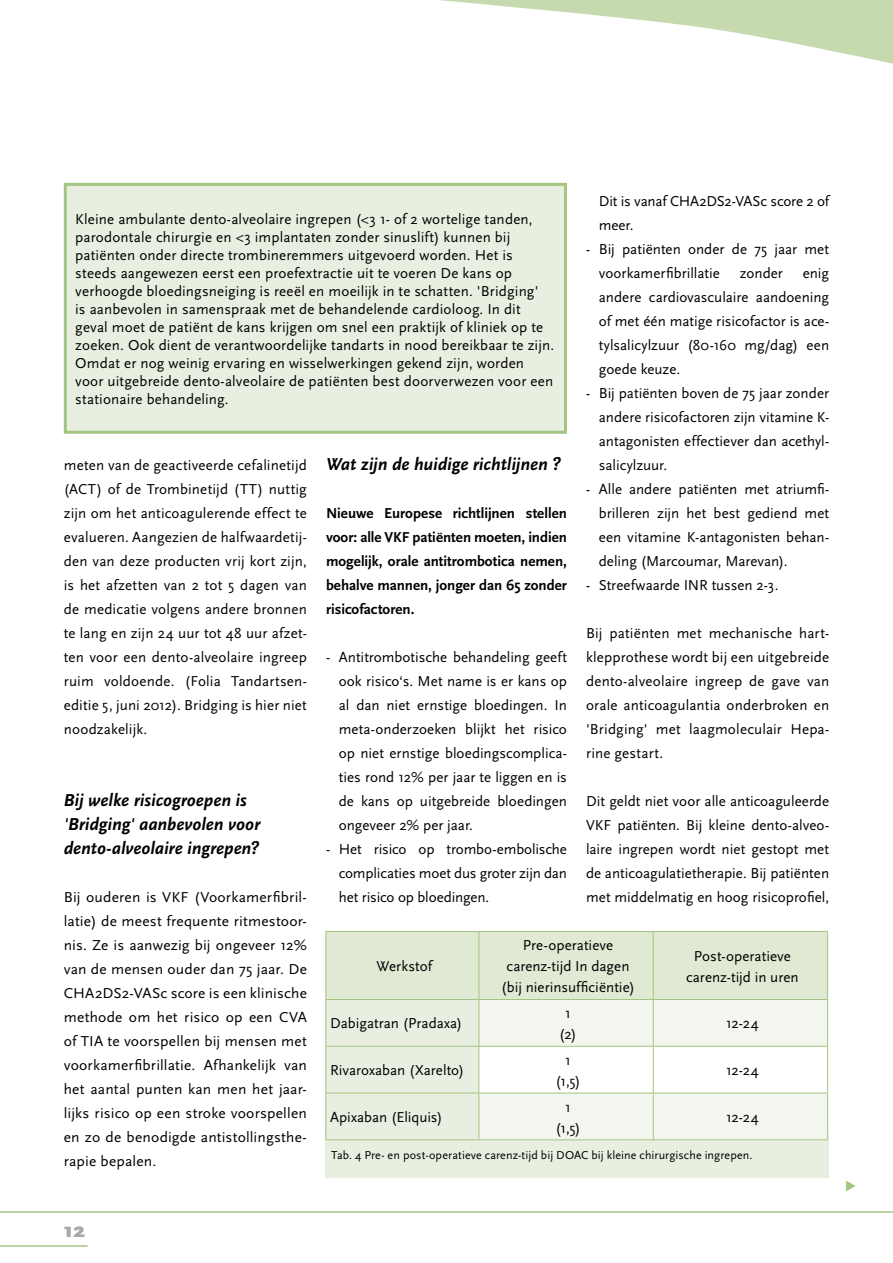
<style>
.page{position:relative;width:893px;height:1263px;background:#fff}
.page>*{position:absolute;margin:0;border:0;box-sizing:border-box;transform-origin:0 0}
.t1{font:900 21px "Scala Sans";color:#a7a9ac}
.t2{font:italic 700 18px/24px "Scala Sans";color:#000}
.t3{font:15px/24px "Scala Sans";letter-spacing:.005em;color:#000;text-align:justify}
.t4{font:700 15px/24px "Scala Sans";color:#000;text-align:justify}
.t5{font:15px/24px "Scala Sans";letter-spacing:-.015em;color:#000}
.t6{font:12px "Scala Sans";letter-spacing:.01em;color:#000}
</style>
<div class="page">
<hr style="left:0;top:1245px;width:88px;height:2px;background:#a3c582">
<hr style="left:0;top:1211px;width:893px;height:2px;background:#a3c582">
<svg style="left:439px;top:0;width:454px;height:64px"></svg>
<div style="left:325px;top:1135px;width:504px;height:43px;background:#e9efe0"></div>
<div style="left:65px;top:184px;width:500px;height:248px;background:#e9efe0"></div>
<div style="left:64px;top:183px;width:503px;height:251px;border:3px solid #a3c582"></div>
<svg style="left:326px;top:932px;width:501px;height:207px;background:#e3ebd7"></svg>
<svg style="left:480px;top:1000px;width:347px;height:139px;fill:#f3f6ee"></svg>
<hr style="left:325px;top:931px;width:154px;height:1px;background:#a3c582">
<hr style="left:325px;top:932px;width:1px;height:67px;background:#a3c582">
<hr style="left:479px;top:931px;width:174px;height:1px;background:#a3c582">
<hr style="left:479px;top:932px;width:1px;height:67px;background:#a3c582">
<hr style="left:653px;top:931px;width:175px;height:1px;background:#a3c582">
<hr style="left:653px;top:932px;width:1px;height:67px;background:#a3c582">
<hr style="left:827px;top:932px;width:1px;height:67px;background:#a3c582">
<hr style="left:325px;top:999px;width:154px;height:1px;background:#a3c582">
<hr style="left:325px;top:1000px;width:1px;height:46px;background:#a3c582">
<hr style="left:479px;top:999px;width:174px;height:1px;background:#a3c582">
<hr style="left:479px;top:1000px;width:1px;height:46px;background:#a3c582">
<hr style="left:653px;top:999px;width:175px;height:1px;background:#a3c582">
<hr style="left:653px;top:1000px;width:1px;height:46px;background:#a3c582">
<hr style="left:827px;top:1000px;width:1px;height:46px;background:#a3c582">
<hr style="left:325px;top:1046px;width:154px;height:1px;background:#a3c582">
<hr style="left:325px;top:1047px;width:1px;height:46px;background:#a3c582">
<hr style="left:479px;top:1046px;width:174px;height:1px;background:#a3c582">
<hr style="left:479px;top:1047px;width:1px;height:46px;background:#a3c582">
<hr style="left:653px;top:1046px;width:175px;height:1px;background:#a3c582">
<hr style="left:653px;top:1047px;width:1px;height:46px;background:#a3c582">
<hr style="left:827px;top:1047px;width:1px;height:46px;background:#a3c582">
<hr style="left:325px;top:1093px;width:154px;height:1px;background:#a3c582">
<hr style="left:325px;top:1093px;width:1px;height:46px;background:#a3c582">
<hr style="left:479px;top:1093px;width:174px;height:1px;background:#a3c582">
<hr style="left:479px;top:1093px;width:1px;height:46px;background:#a3c582">
<hr style="left:653px;top:1093px;width:175px;height:1px;background:#a3c582">
<hr style="left:653px;top:1093px;width:1px;height:46px;background:#a3c582">
<hr style="left:827px;top:1093px;width:1px;height:46px;background:#a3c582">
<hr style="left:325px;top:1139px;width:154px;height:1px;background:#a3c582">
<hr style="left:479px;top:1139px;width:174px;height:1px;background:#a3c582">
<hr style="left:653px;top:1139px;width:175px;height:1px;background:#a3c582">
<p class="t5" style="left:599px;top:190px;width:232px">Dit is vanaf CHA2DS2-VASc score 2 of meer.</p>
<p class="t3" style="left:599px;top:238px;width:232px;text-indent:-13px">- Bij patiënten onder de 75 jaar met voorkamerfibrillatie</p>
<p class="t3" style="left:75px;top:210px;width:480px;line-height:18px;text-align:left">Kleine ambulante dento-alveolaire ingrepen (&lt;3 1- of 2 wortelige tanden, parodontale chirurgie en &lt;3 implantaten zonder sinuslift) kunnen bij patiënten onder directe trombineremmers uitgevoerd worden. Het is steeds aangewezen eerst een proefextractie uit te voeren De kans op verhoogde bloedingsneiging is reeël en moeilijk in te schatten. 'Bridging'<br>is aanbevolen in samenspraak met de behandelende cardioloog. In dit geval moet de patiënt de kans krijgen om snel een praktijk of kliniek op te zoeken. Ook dient de verantwoordelijke tandarts in nood bereikbaar te zijn.<br>Omdat er nog weinig ervaring en wisselwerkingen gekend zijn, worden voor uitgebreide dento-alveolaire de patiënten best doorverwezen voor een stationaire behandeling.</p>
<p class="t3" style="left:740px;top:262px;width:45px">zonder</p>
<p class="t3" style="left:599px;top:262px;width:232px;text-indent:204px">enig andere cardiovasculaire aandoening of met één matige risicofactor is ace&shy;tylsalicylzuur (80-160 mg/dag) een goede keuze.</p>
<p class="t3" style="left:599px;top:382px;width:232px;text-indent:-13px">- Bij patiënten boven de 75 jaar zonder andere risicofactoren zijn vitamine K&shy;antagonisten effectiever dan acethyl&shy;salicylzuur.</p>
<p class="t3" style="left:599px;top:478px;width:232px;text-indent:-13px">- Alle andere patiënten met atriumfi&shy;brilleren zijn het best gediend met een vitamine K-antagonisten behan&shy;deling (Marcoumar, Marevan).</p>
<p class="t3" style="left:586px;top:574px;width:194px">- Streefwaarde INR tussen 2-3.</p>
<p class="t3" style="left:586px;top:622px;width:245px">Bij patiënten met mechanische hart&shy;klepprothese wordt bij een uitgebreide dento-alveolaire ingreep de gave van orale anticoagulantia onderbroken en 'Bridging' met laagmoleculair Hepa&shy;rine gestart.</p>
<p class="t3" style="left:586px;top:790px;width:245px">Dit geldt niet voor alle anticoaguleerde VKF patiënten. Bij kleine dento-alveo&shy;laire ingrepen wordt niet gestopt met de anticoagulatietherapie. Bij patiënten met middelmatig en hoog risicoprofiel,</p>
<p class="t2" style="left:326px;top:453px;width:236px">Wat zijn de huidige richtlijnen ?</p>
<p class="t4" style="left:326px;top:502px;width:242px">Nieuwe Europese richtlijnen stellen voor: alle VKF patiënten moeten, indien mogelijk, orale antitrombotica nemen, behalve mannen, jonger dan 65 zonder risicofactoren.</p>
<p class="t3" style="left:339px;top:646px;width:230px;text-indent:-13px">- Antitrombotische behandeling geeft ook risico‘s. Met name is er kans op al dan niet ernstige bloedingen. In meta-onderzoeken blijkt het risico op niet ernstige bloedingscomplica&shy;ties rond 12% per jaar te liggen en is de kans op uitgebreide bloedingen ongeveer 2% per jaar.</p>
<p class="t3" style="left:339px;top:838px;width:230px;text-indent:-13px">- Het risico op trombo-embolische complicaties moet dus groter zijn dan het risico op bloedingen.</p>
<p class="t3" style="left:64px;top:454px;width:245px">meten van de geactiveerde cefalinetijd (ACT) of de Trombinetijd (TT) nuttig zijn om het anticoagulerende effect te evalueren. Aangezien de halfwaardetij&shy;den van deze producten vrij kort zijn, is het afzetten van 2 tot 5 dagen van de medicatie volgens andere bronnen te lang en zijn 24 uur tot 48 uur afzet&shy;ten voor een dento-alveolaire ingreep ruim voldoende. (Folia Tandartsen&shy;editie 5, juni 2012). Bridging is hier niet noodzakelijk.</p>
<p class="t2" style="left:64px;top:789px;width:198px">Bij welke risicogroepen is 'Bridging' aanbevolen voor dento-alveolaire ingrepen?</p>
<p class="t3" style="left:64px;top:886px;width:245px">Bij ouderen is VKF (Voorkamerfibril&shy;latie) de meest frequente ritmestoor&shy;nis. Ze is aanwezig bij ongeveer 12% van de mensen ouder dan 75 jaar. De CHA2DS2-VASc score is een klinische methode om het risico op een CVA of TIA te voorspellen bij mensen met voorkamerfibrillatie. Afhankelijk van het aantal punten kan men het jaar&shy;lijks risico op een stroke voorspellen en zo de benodigde antistollingsthe&shy;rapie bepalen.</p>
<p class="t3" style="left:501px;top:935px;width:135px;line-height:21px;text-align:center">Pre-operatieve carenz-tijd In dagen (bij nierinsufficiëntie)</p>
<p class="t3" style="left:686px;top:945px;width:114px;line-height:21px;text-align:center">Post-operatieve carenz-tijd in uren</p>
<p class="t3" style="left:377px;top:954px;width:57px">Werkstof</p>
<p class="t3" style="left:330px;top:1012px;width:134px">Dabigatran (Pradaxa)</p>
<p class="t3" style="left:559px;top:1003px;width:19px;line-height:21px;text-align:center">1 (2)</p>
<p class="t3" style="left:726px;top:1012px;width:34px">12-24</p>
<p class="t3" style="left:330px;top:1059px;width:136px">Rivaroxaban (Xarelto)</p>
<p class="t3" style="left:555px;top:1050px;width:27px;line-height:21px;text-align:center">1 (1,5)</p>
<p class="t3" style="left:726px;top:1059px;width:34px">12-24</p>
<p class="t3" style="left:330px;top:1105px;width:114px">Apixaban (Eliquis)</p>
<p class="t3" style="left:555px;top:1096px;width:27px;line-height:21px;text-align:center">1 (1,5)</p>
<p class="t3" style="left:726px;top:1105px;width:34px">12-24</p>
<p class="t6" style="left:331px;top:1149px;width:423px">Tab. 4 Pre- en post-operatieve carenz-tijd bij DOAC bij kleine chirurgische ingrepen.</p>
<h1 class="t1" style="left:64px;top:1219px;width:23px">12</h1>
</div>
